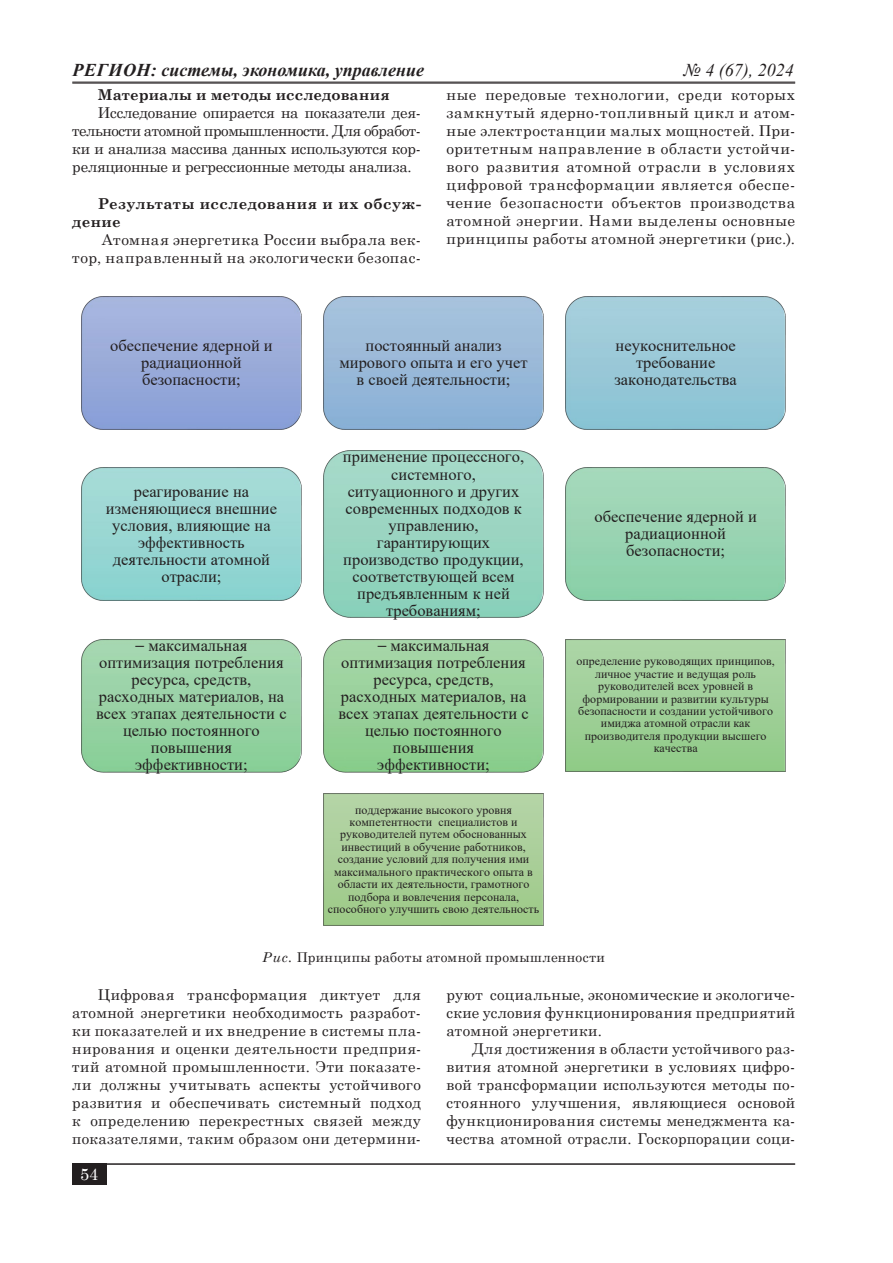
<style>
.page{position:relative;width:893px;height:1263px;background:#fff}
.page>*{position:absolute;margin:0;border:0;box-sizing:border-box;transform-origin:0 0}
.t1{font:italic 700 18px "Times New Roman";color:#231f20}
.t2{font:italic 18px "Times New Roman";color:#231f20}
.t3{font:16.5px/17.1px "Times New Roman";color:#231f20;text-align:center}
.t4{font:16.5px "Century Schoolbook";color:#fff}
.t5{font:15px/18px "Century Schoolbook";letter-spacing:.025em;color:#231f20;text-align:justify}
.t6{font:700 15px/18px "Century Schoolbook";letter-spacing:.02em;color:#231f20}
.t7{font:13.5px "Century Schoolbook";letter-spacing:.04em;color:#231f20}
.t8{font:12px/12.5px "Times New Roman";color:#231f20;text-align:center}
.s1{font-family:"Cambria Math"}
.s2{font-style:italic}
</style>
<div class="page">
<hr style="left:72px;top:82px;width:723px;height:1px;background:#231f20">
<hr style="left:72px;top:83px;width:723px;height:1px;background:#231f20">
<hr style="left:72px;top:1163px;width:723px;height:2px;background:#231f20">
<div style="left:72px;top:1163px;width:34px;height:21px;background:#231f20"></div>
<img style="left:81px;top:297px;width:221px;height:132px">
<img style="left:323px;top:297px;width:221px;height:132px">
<img style="left:565px;top:297px;width:221px;height:132px">
<img style="left:81px;top:468px;width:221px;height:133px">
<img style="left:323px;top:451px;width:221px;height:167px">
<img style="left:565px;top:468px;width:221px;height:133px">
<img style="left:81px;top:639px;width:221px;height:134px">
<img style="left:323px;top:639px;width:221px;height:134px">
<img style="left:565px;top:639px;width:221px;height:133px">
<img style="left:323px;top:793px;width:221px;height:133px">
<p class="t1" style="left:73px;top:58px;width:353px">Регион: системы, экономика, управление</p>
<p class="t2" style="left:684px;top:58px;width:111px">№ 4 (67), 2024</p>
<p class="t6" style="left:98px;top:85px;width:293px">Материалы и методы исследования</p>
<p class="t5" style="left:72px;top:103px;width:350px;text-indent:26px">Исследование опирается на показатели дея&shy;тельности атомной промышленности. Для обработ&shy;ки и анализа массива данных используются кор&shy;реляционные и регрессионные методы анализа.</p>
<p class="t6" style="left:72px;top:193px;width:350px;text-indent:25px">Результаты исследования и их обсуж&shy;дение</p>
<p class="t5" style="left:72px;top:229px;width:350px;text-align:right">Атомная энергетика России выбрала век&shy;тор, направленный на экологически безопас-</p>
<p class="t5" style="left:446px;top:85px;width:350px">ные передовые технологии, среди которых замкнутый ядерно-топливный цикл и атом&shy;ные электростанции малых мощностей. При&shy;оритетным направление в области устойчи&shy;вого развития атомной отрасли в условиях цифровой трансформации является обеспе&shy;чение безопасности объектов производства атомной энергии. Нами выделены основные принципы работы атомной энергетики (рис.).</p>
<p class="t3" style="left:110px;top:336px;width:164px">обеспечение ядерной и радиационной безопасности;</p>
<p class="t3" style="left:339px;top:336px;width:190px">постоянный анализ мирового опыта и его учет в своей деятельности;</p>
<p class="t3" style="left:614px;top:336px;width:124px">неукоснительное требование законодательства</p>
<p class="t3" style="left:106px;top:482px;width:173px">реагирование на изменяющиеся внешние условия, влияющие на эффективность деятельности атомной отрасли;</p>
<p class="t3" style="left:343px;top:448px;width:183px">применение процессного, системного, ситуационного и других современных подходов к управлению, гарантирующих производство продукции, соответствующей всем предъявленным к ней требованиям;</p>
<p class="t3" style="left:96px;top:636px;width:192px"><span class="s1">⎯</span> максимальная оптимизация потребления ресурса, средств, расходных материалов, на всех этапах деятельности с целью постоянного повышения эффективности;</p>
<p class="t3" style="left:338px;top:636px;width:192px"><span class="s1">⎯</span> максимальная оптимизация потребления ресурса, средств, расходных материалов, на всех этапах деятельности с целью постоянного повышения эффективности;</p>
<p class="t3" style="left:594px;top:508px;width:164px">обеспечение ядерной и радиационной безопасности;</p>
<p class="t8" style="left:576px;top:655px;width:200px">определение руководящих принципов, личное участие и ведущая роль руководителей всех уровней в формировании и развитии культуры безопасности и создании устойчивого имиджа атомной отрасли как производителя продукции высшего качества</p>
<p class="t8" style="left:328px;top:803px;width:213px">поддержание высокого уровня компетентности специалистов и руководителей путем обоснованных инвестиций в обучение работников, создание условий для получения ими максимального практического опыта в области их деятельности, грамотного подбора и вовлечения персонала, способного улучшить свою деятельность</p>
<p class="t7" style="left:263px;top:946px;width:344px"><span class="s2">Рис.</span> Принципы работы атомной промышленности</p>
<p class="t5" style="left:72px;top:984px;width:350px;text-indent:26px">Цифровая трансформация диктует для атомной энергетики необходимость разработ&shy;ки показателей и их внедрение в системы пла&shy;нирования и оценки деятельности предприя&shy;тий атомной промышленности. Эти показате&shy;ли должны учитывать аспекты устойчивого развития и обеспечивать системный подход к определению перекрестных связей между показателями, таким образом они детермини-</p>
<p class="t5" style="left:446px;top:984px;width:350px">руют социальные, экономические и экологиче&shy;ские условия функционирования предприятий атомной энергетики.</p>
<p class="t5" style="left:446px;top:1038px;width:350px;text-indent:26px">Для достижения в области устойчивого раз&shy;вития атомной энергетики в условиях цифро&shy;вой трансформации используются методы по&shy;стоянного улучшения, являющиеся основой функционирования системы менеджмента ка&shy;чества атомной отрасли. Госкорпорации соци-</p>
<p class="t4" style="left:80px;top:1160px;width:20px">54</p>
</div>
